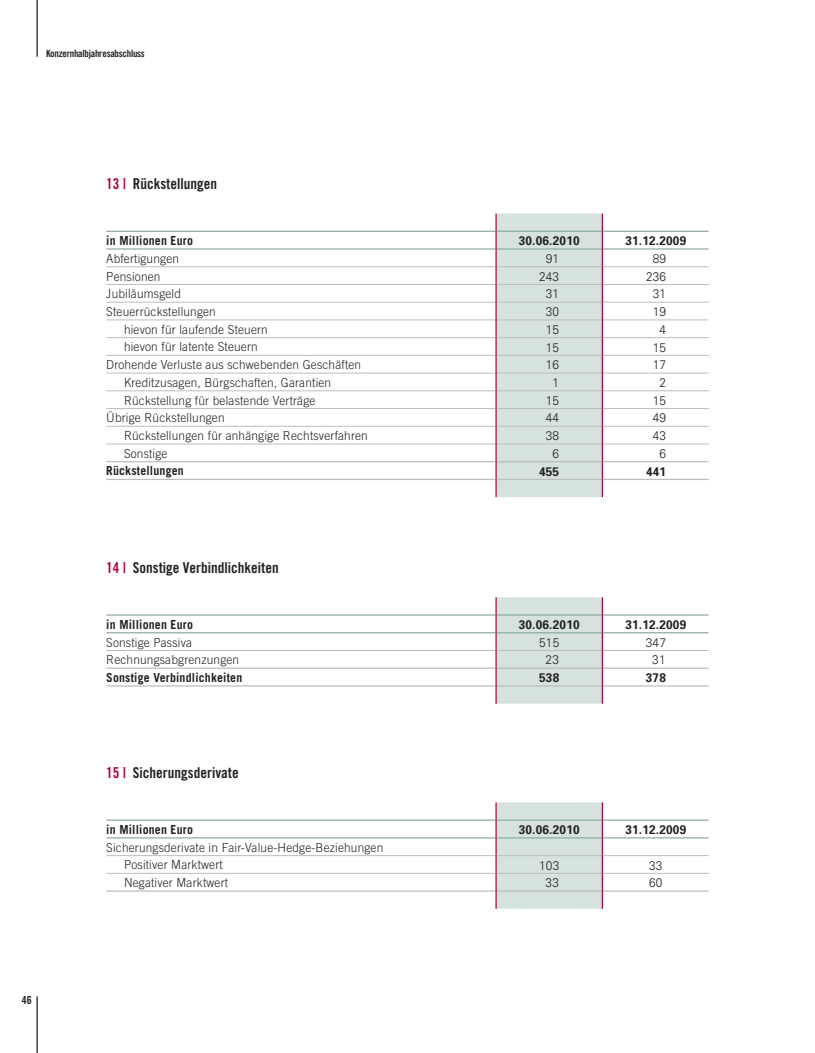
<style>
.page{position:relative;width:815px;height:1053px;background:#fff}
.page>*{position:absolute;margin:0;border:0;box-sizing:border-box;transform-origin:0 0}
.t1{font:15px "Trade Gothic LT Bold Cond Twenty";color:#231f20}
.t2{font:300 12.5px/17.5px "Trade Gothic LT";letter-spacing:.015em;color:#231f20;scale:.95 1}
.t3{font:700 12.5px "Trade Gothic LT";letter-spacing:.015em;color:#231f20;scale:.95 1}
.t4{font:700 12.5px "Univers";letter-spacing:.015em;color:#231f20;scale:.95 1}
.t5{font:300 12.5px "Univers";letter-spacing:.015em;color:#231f20;scale:.95 1}
.t6{font:11.25px "Trade Gothic LT Bold Cond Twenty";color:#231f20}
.t7{font:10px "Trade Gothic Bold Cond Twenty";letter-spacing:-.02em;color:#231f20}
.s1{color:#b30437}
</style>
<div class="page">
<hr style="left:36px;top:996px;width:2px;height:56px;background:#231f20">
<hr style="left:36px;top:0;width:2px;height:57px;background:#231f20">
<hr style="left:106px;top:266px;width:389px;height:1px;background:#bcbdc0">
<hr style="left:603px;top:266px;width:106px;height:1px;background:#bcbdc0">
<hr style="left:106px;top:284px;width:389px;height:1px;background:#bcbdc0">
<hr style="left:603px;top:284px;width:106px;height:1px;background:#bcbdc0">
<hr style="left:106px;top:302px;width:389px;height:1px;background:#bcbdc0">
<hr style="left:603px;top:302px;width:106px;height:1px;background:#bcbdc0">
<hr style="left:106px;top:319px;width:389px;height:1px;background:#bcbdc0">
<hr style="left:603px;top:319px;width:106px;height:1px;background:#bcbdc0">
<hr style="left:106px;top:337px;width:389px;height:1px;background:#bcbdc0">
<hr style="left:603px;top:337px;width:106px;height:1px;background:#bcbdc0">
<hr style="left:106px;top:355px;width:389px;height:1px;background:#bcbdc0">
<hr style="left:603px;top:355px;width:106px;height:1px;background:#bcbdc0">
<hr style="left:106px;top:373px;width:389px;height:1px;background:#bcbdc0">
<hr style="left:603px;top:373px;width:106px;height:1px;background:#bcbdc0">
<hr style="left:106px;top:390px;width:389px;height:1px;background:#bcbdc0">
<hr style="left:603px;top:390px;width:106px;height:1px;background:#bcbdc0">
<hr style="left:106px;top:408px;width:389px;height:1px;background:#bcbdc0">
<hr style="left:603px;top:408px;width:106px;height:1px;background:#bcbdc0">
<hr style="left:106px;top:426px;width:389px;height:1px;background:#bcbdc0">
<hr style="left:603px;top:426px;width:106px;height:1px;background:#bcbdc0">
<hr style="left:106px;top:443px;width:389px;height:1px;background:#bcbdc0">
<hr style="left:603px;top:443px;width:106px;height:1px;background:#bcbdc0">
<hr style="left:106px;top:231px;width:389px;height:1px;background:#8baea1">
<hr style="left:603px;top:231px;width:106px;height:1px;background:#8baea1">
<hr style="left:106px;top:248px;width:389px;height:1px;background:#8baea1">
<hr style="left:603px;top:248px;width:106px;height:1px;background:#8baea1">
<hr style="left:106px;top:461px;width:389px;height:1px;background:#bcbdc0">
<hr style="left:603px;top:461px;width:106px;height:1px;background:#bcbdc0">
<hr style="left:106px;top:479px;width:389px;height:1px;background:#bcbdc0">
<hr style="left:603px;top:479px;width:106px;height:1px;background:#bcbdc0">
<svg style="left:495px;top:213px;width:108px;height:284px;background:#d2dad7"></svg>
<hr style="left:106px;top:650px;width:389px;height:1px;background:#bcbdc0">
<hr style="left:603px;top:650px;width:106px;height:1px;background:#bcbdc0">
<hr style="left:106px;top:614px;width:389px;height:1px;background:#8baea1">
<hr style="left:603px;top:614px;width:106px;height:1px;background:#8baea1">
<hr style="left:106px;top:632px;width:389px;height:1px;background:#8baea1">
<hr style="left:603px;top:632px;width:106px;height:1px;background:#8baea1">
<hr style="left:106px;top:667px;width:389px;height:1px;background:#bcbdc0">
<hr style="left:603px;top:667px;width:106px;height:1px;background:#bcbdc0">
<hr style="left:106px;top:685px;width:389px;height:1px;background:#bcbdc0">
<hr style="left:603px;top:685px;width:106px;height:1px;background:#bcbdc0">
<svg style="left:495px;top:597px;width:108px;height:106px;background:#d2dcd8"></svg>
<hr style="left:106px;top:819px;width:389px;height:1px;background:#8baea1">
<hr style="left:603px;top:819px;width:106px;height:1px;background:#8baea1">
<hr style="left:106px;top:837px;width:389px;height:1px;background:#8baea1">
<hr style="left:603px;top:837px;width:106px;height:1px;background:#8baea1">
<hr style="left:106px;top:855px;width:389px;height:1px;background:#bcbdc0">
<hr style="left:603px;top:855px;width:106px;height:1px;background:#bcbdc0">
<hr style="left:106px;top:873px;width:389px;height:1px;background:#bcbdc0">
<hr style="left:603px;top:873px;width:106px;height:1px;background:#bcbdc0">
<hr style="left:106px;top:890px;width:389px;height:1px;background:#bcbdc0">
<hr style="left:603px;top:890px;width:106px;height:1px;background:#bcbdc0">
<svg style="left:495px;top:802px;width:108px;height:106px;background:#d2dcd8"></svg>
<p class="t7" style="left:46px;top:47px;width:100px">Konzernhalbjahresabschluss</p>
<p class="t6" style="left:22px;top:993px;width:11px">46</p>
<p class="t1" style="left:106px;top:174px;width:112px"><span class="s1">13 |</span> Rückstellungen</p>
<p class="t3" style="left:106px;top:233px;width:93px">in Millionen Euro</p>
<p class="t4" style="left:519px;top:233px;width:66px">30.06.2010</p>
<p class="t4" style="left:625px;top:233px;width:66px">31.12.2009</p>
<p class="t2" style="left:106px;top:249px;width:78px">Abfertigungen</p>
<p class="t5" style="left:546px;top:251px;width:16px">91</p>
<p class="t5" style="left:653px;top:251px;width:16px">89</p>
<p class="t2" style="left:106px;top:267px;width:59px">Pensionen</p>
<p class="t5" style="left:539px;top:269px;width:23px">243</p>
<p class="t5" style="left:646px;top:269px;width:23px">236</p>
<p class="t2" style="left:106px;top:285px;width:80px">Jubiläumsgeld</p>
<p class="t5" style="left:546px;top:286px;width:16px">31</p>
<p class="t5" style="left:653px;top:286px;width:16px">31</p>
<p class="t2" style="left:106px;top:302px;width:117px">Steuerrückstellungen</p>
<p class="t5" style="left:546px;top:304px;width:16px">30</p>
<p class="t5" style="left:653px;top:304px;width:16px">19</p>
<p class="t2" style="left:124px;top:320px;width:153px">hievon für laufende Steuern</p>
<p class="t5" style="left:546px;top:322px;width:16px">15</p>
<p class="t5" style="left:660px;top:322px;width:8px">4</p>
<p class="t2" style="left:124px;top:338px;width:142px">hievon für latente Steuern</p>
<p class="t5" style="left:546px;top:339px;width:16px">15</p>
<p class="t5" style="left:653px;top:339px;width:16px">15</p>
<p class="t2" style="left:106px;top:356px;width:270px">Drohende Verluste aus schwebenden Geschäften</p>
<p class="t5" style="left:546px;top:357px;width:16px">16</p>
<p class="t5" style="left:653px;top:357px;width:16px">17</p>
<p class="t2" style="left:124px;top:373px;width:220px">Kreditzusagen, Bürgschaften, Garantien</p>
<p class="t5" style="left:553px;top:375px;width:8px">1</p>
<p class="t5" style="left:660px;top:375px;width:8px">2</p>
<p class="t2" style="left:124px;top:391px;width:203px">Rückstellung für belastende Verträge</p>
<p class="t5" style="left:546px;top:393px;width:16px">15</p>
<p class="t5" style="left:653px;top:393px;width:16px">15</p>
<p class="t2" style="left:106px;top:409px;width:126px">Übrige Rückstellungen</p>
<p class="t5" style="left:546px;top:410px;width:16px">44</p>
<p class="t5" style="left:653px;top:410px;width:16px">49</p>
<p class="t2" style="left:124px;top:426px;width:258px">Rückstellungen für anhängige Rechtsverfahren</p>
<p class="t5" style="left:546px;top:428px;width:16px">38</p>
<p class="t5" style="left:653px;top:428px;width:16px">43</p>
<p class="t2" style="left:124px;top:444px;width:47px">Sonstige</p>
<p class="t5" style="left:553px;top:445px;width:8px">6</p>
<p class="t5" style="left:660px;top:445px;width:8px">6</p>
<p class="t3" style="left:106px;top:463px;width:83px">Rückstellungen</p>
<p class="t4" style="left:539px;top:463px;width:23px">455</p>
<p class="t4" style="left:646px;top:463px;width:23px">441</p>
<p class="t1" style="left:106px;top:558px;width:174px"><span class="s1">14 |</span> Sonstige Verbindlichkeiten</p>
<p class="t3" style="left:106px;top:616px;width:93px">in Millionen Euro</p>
<p class="t4" style="left:519px;top:616px;width:66px">30.06.2010</p>
<p class="t4" style="left:625px;top:616px;width:66px">31.12.2009</p>
<p class="t2" style="left:106px;top:633px;width:92px">Sonstige Passiva</p>
<p class="t5" style="left:539px;top:634px;width:23px">515</p>
<p class="t5" style="left:646px;top:634px;width:23px">347</p>
<p class="t2" style="left:106px;top:650px;width:141px">Rechnungsabgrenzungen</p>
<p class="t5" style="left:546px;top:652px;width:16px">23</p>
<p class="t5" style="left:652px;top:652px;width:16px">31</p>
<p class="t3" style="left:106px;top:669px;width:145px">Sonstige Verbindlichkeiten</p>
<p class="t4" style="left:539px;top:669px;width:23px">538</p>
<p class="t4" style="left:646px;top:669px;width:23px">378</p>
<p class="t1" style="left:106px;top:763px;width:134px"><span class="s1">15 |</span> Sicherungsderivate</p>
<p class="t3" style="left:106px;top:821px;width:93px">in Millionen Euro</p>
<p class="t4" style="left:519px;top:821px;width:66px">30.06.2010</p>
<p class="t4" style="left:625px;top:821px;width:66px">31.12.2009</p>
<p class="t2" style="left:124px;top:838px;width:274px;text-indent:-18px">Sicherungsderivate in Fair-Value-Hedge-Beziehungen<br>Positiver Marktwert</p>
<p class="t5" style="left:539px;top:857px;width:23px">103</p>
<p class="t5" style="left:649px;top:857px;width:16px">33</p>
<p class="t2" style="left:124px;top:873px;width:111px">Negativer Marktwert</p>
<p class="t5" style="left:546px;top:875px;width:16px">33</p>
<p class="t5" style="left:649px;top:875px;width:16px">60</p>
</div>
